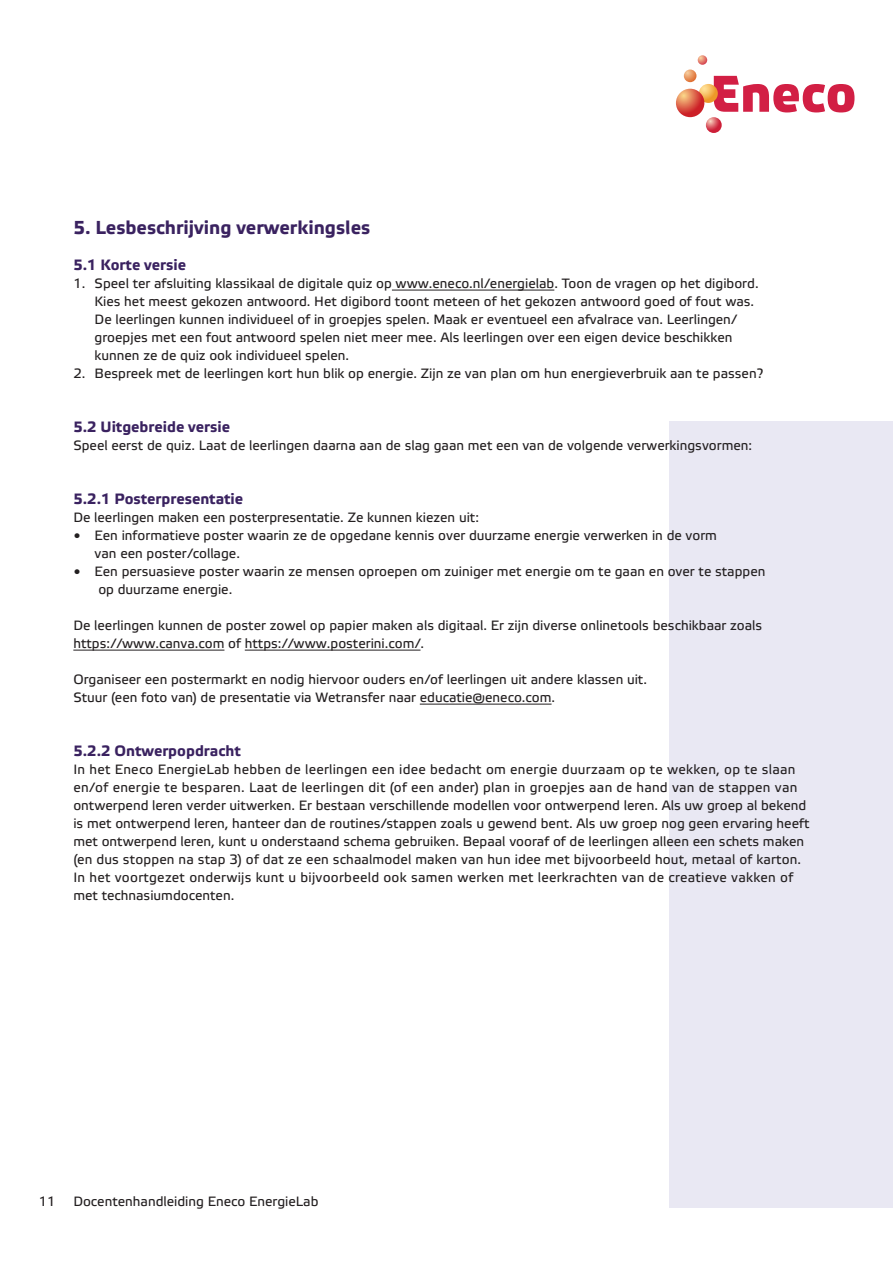
<style>
.page{position:relative;width:893px;height:1263px;background:#fff}
.page>*{position:absolute;margin:0;border:0;box-sizing:border-box;transform-origin:0 0}
.platte_tekst{font:700 18.75px "Etelka Text Pro";color:#3a2260}
.Tussenkop_-_klein{font:700 15px "Etelka Text Pro";color:#3a2260}
.platte_tekst-2{font:13.5px/18px "Etelka Text Pro";color:#231f20}
.s1{font-family:"Verdana"}
</style>
<div class="page">
<svg style="left:714px;top:76px;width:140px;height:36px"></svg>
<svg style="left:699px;top:84px;width:19px;height:19px"></svg>
<svg style="left:676px;top:89px;width:28px;height:28px"></svg>
<svg style="left:706px;top:117px;width:16px;height:16px"></svg>
<svg style="left:684px;top:55px;width:23px;height:27px"></svg>
<div style="left:670px;top:421px;width:223px;height:787px;background:#e9e8f3"></div>
<hr style="left:392px;top:290px;width:162px;height:1px;background:#231f20">
<hr style="left:73px;top:650px;width:151px;height:1px;background:#231f20">
<hr style="left:245px;top:650px;width:175px;height:1px;background:#231f20">
<hr style="left:420px;top:704px;width:132px;height:1px;background:#231f20">
<p class="platte_tekst" style="left:73px;top:217px;width:298px">5. Lesbeschrijving verwerkingsles</p>
<p class="Tussenkop_-_klein" style="left:73px;top:257px;width:114px">5.1 Korte versie</p>
<p class="platte_tekst-2" style="left:95px;top:275px;width:665px;text-indent:-21px">1. Speel ter afsluiting klassikaal de digitale quiz op www.eneco.nl/energielab. Toon de vragen op het digibord.<br>Kies het meest gekozen antwoord. Het digibord toont meteen of het gekozen antwoord goed of fout was.<br>De leerlingen kunnen individueel of in groepjes spelen. Maak er eventueel een afvalrace van. Leerlingen/ groepjes met een fout antwoord spelen niet meer mee. Als leerlingen over een eigen device beschikken kunnen ze de quiz ook individueel spelen.</p>
<p class="platte_tekst-2" style="left:73px;top:365px;width:691px">2. Bespreek met de leerlingen kort hun blik op energie. Zijn ze van plan om hun energieverbruik aan te passen?</p>
<p class="Tussenkop_-_klein" style="left:73px;top:419px;width:158px">5.2 Uitgebreide versie</p>
<p class="platte_tekst-2" style="left:73px;top:437px;width:680px">Speel eerst de quiz. Laat de leerlingen daarna aan de slag gaan met een van de volgende verwerkingsvormen:</p>
<p class="Tussenkop_-_klein" style="left:73px;top:491px;width:171px">5.2.1 Posterpresentatie</p>
<p class="platte_tekst-2" style="left:73px;top:509px;width:407px">De leerlingen maken een posterpresentatie. Ze kunnen kiezen uit:</p>
<p class="platte_tekst-2" style="left:95px;top:527px;width:624px;text-indent:-21px"><span class="s1">•</span> Een informatieve poster waarin ze de opgedane kennis over duurzame energie verwerken in de vorm van een poster/collage.</p>
<p class="platte_tekst-2" style="left:98px;top:563px;width:669px;text-indent:-25px"><span class="s1">•</span> Een persuasieve poster waarin ze mensen oproepen om zuiniger met energie om te gaan en over te stappen op duurzame energie.</p>
<p class="platte_tekst-2" style="left:73px;top:617px;width:690px">De leerlingen kunnen de poster zowel op papier maken als digitaal. Er zijn diverse onlinetools beschikbaar zoals https://www.canva.com of https://www.posterini.com/.</p>
<p class="platte_tekst-2" style="left:73px;top:671px;width:575px">Organiseer een postermarkt en nodig hiervoor ouders en/of leerlingen uit andere klassen uit.</p>
<p class="platte_tekst-2" style="left:73px;top:689px;width:483px">Stuur (een foto van) de presentatie via Wetransfer naar educatie@eneco.com.</p>
<p class="Tussenkop_-_klein" style="left:73px;top:743px;width:169px">5.2.2 Ontwerpopdracht</p>
<p class="platte_tekst-2" style="left:73px;top:761px;width:738px">In het Eneco EnergieLab hebben de leerlingen een idee bedacht om energie duurzaam op te wekken, op te slaan en/of energie te besparen. Laat de leerlingen dit (of een ander) plan in groepjes aan de hand van de stappen van ontwerpend leren verder uitwerken. Er bestaan verschillende modellen voor ontwerpend leren. Als uw groep al bekend is met ontwerpend leren, hanteer dan de routines/stappen zoals u gewend bent. Als uw groep nog geen ervaring heeft met ontwerpend leren, kunt u onderstaand schema gebruiken. Bepaal vooraf of de leerlingen alleen een schets maken (en dus stoppen na stap 3) of dat ze een schaalmodel maken van hun idee met bijvoorbeeld hout, metaal of karton.<br>In het voortgezet onderwijs kunt u bijvoorbeeld ook samen werken met leerkrachten van de creatieve vakken of met technasiumdocenten.</p>
<p class="platte_tekst-2" style="left:39px;top:1193px;width:18px">11</p>
<p class="platte_tekst-2" style="left:73px;top:1193px;width:247px">Docentenhandleiding Eneco EnergieLab</p>
</div>
